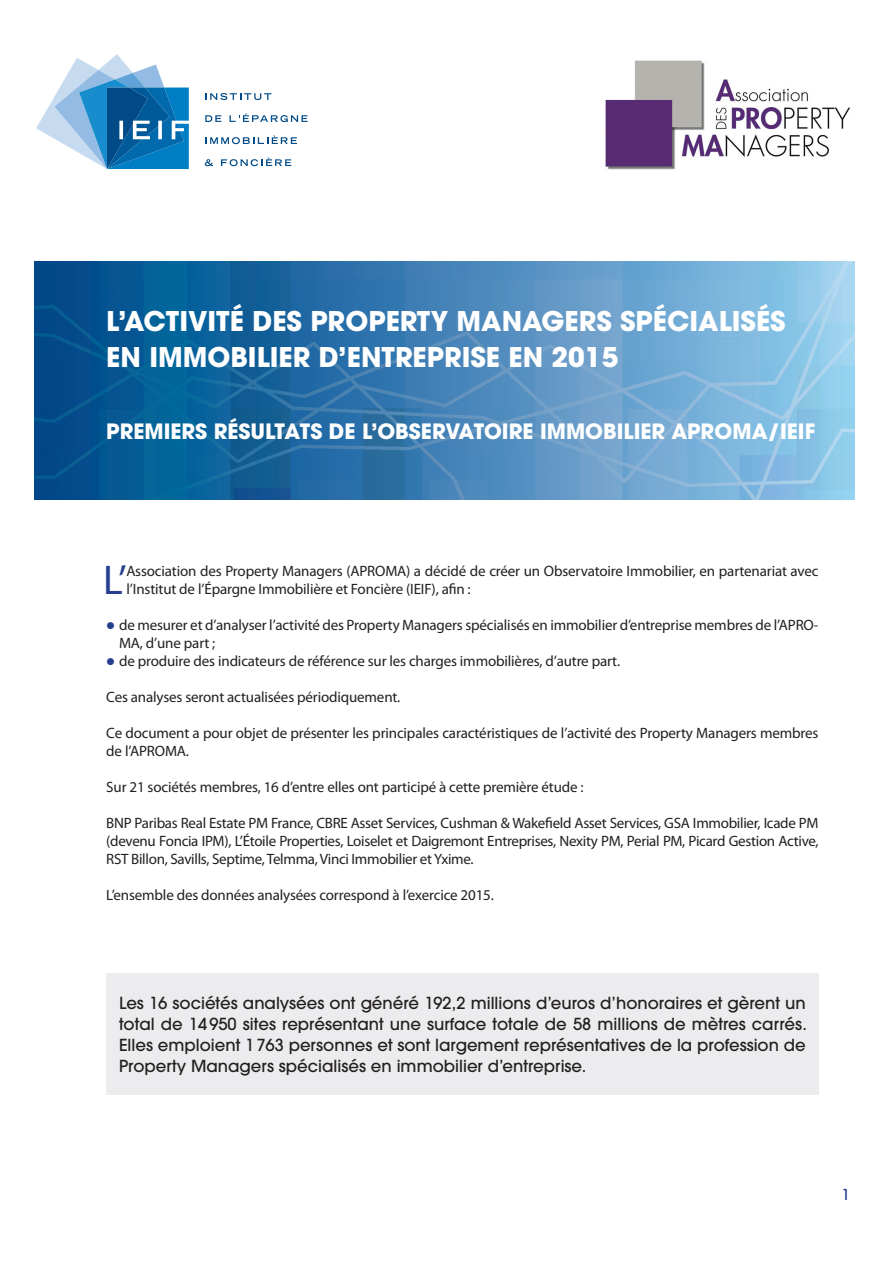
<style>
.page{position:relative;width:893px;height:1263px;background:#fff}
.page>*{position:absolute;margin:0;border:0;box-sizing:border-box;transform-origin:0 0}
.t1{font:41.7px "Myriad Pro";color:#253f8e}
.t2{font:700 27px/36px "ITC Avant Garde Std";color:#fff}
.t3{font:700 21px "ITC Avant Garde Std";color:#fff}
.t4{font:500 16.5px/21px "ITC Avant Garde Std";color:#231f20;text-align:justify}
.t5{font:15px/18px "Myriad Pro";letter-spacing:-.01em;color:#231f20}
.t6{font:500 15px "ITC Avant Garde Std";color:#253f8e}
.s1{color:#253f8e}
</style>
<div class="page">
<svg style="left:36px;top:54px;width:272px;height:115px"></svg>
<img style="left:605px;top:60px;width:244px;height:110px">
<img style="left:34px;top:261px;width:820px;height:239px">
<div style="left:106px;top:974px;width:713px;height:121px;background:#ececee"></div>
<h2 class="t2" style="left:106px;top:303px;width:681px">L’ACTIVITÉ DES PROPERTY MANAGERS SPÉCIALISÉS<br>EN IMMOBILIER D’ENTREPRISE EN 2015</h2>
<h3 class="t3" style="left:106px;top:418px;width:710px">PREMierS RÉSULTATS DE L’OBSERVATOIRE IMMOBILIER APROMA/IEIF</h3>
<h1 class="t1" style="left:103px;top:554px;width:25px">L’</h1>
<p class="t5" style="left:126px;top:561px;width:694px">Association des Property Managers (APROMA) a décidé de créer un Observatoire Immobilier, en partenariat avec l’Institut de l’Épargne Immobilière et Foncière (IEIF), afin :</p>
<p class="t5" style="left:119px;top:615px;width:701px;text-indent:-13px"><span class="s1">●</span> de mesurer et d’analyser l’activité des Property Managers spécialisés en immobilier d’entreprise membres de l’APRO-<br>MA, d’une part ;</p>
<p class="t5" style="left:106px;top:651px;width:515px"><span class="s1">●</span> de produire des indicateurs de référence sur les charges immobilières, d’autre part.</p>
<p class="t5" style="left:106px;top:687px;width:296px">Ces analyses seront actualisées périodiquement.</p>
<p class="t5" style="left:106px;top:723px;width:714px">Ce document a pour objet de présenter les principales caractéristiques de l’activité des Property Managers membres de l’APROMA.</p>
<p class="t5" style="left:106px;top:777px;width:479px">Sur 21 sociétés membres, 16 d’entre elles ont participé à cette première étude :</p>
<p class="t5" style="left:106px;top:813px;width:714px;text-align:justify">BNP Paribas Real Estate PM France, CBRE Asset Services, Cushman &amp; Wakefield Asset Services, GSA Immobilier, Icade PM (devenu Foncia IPM), L’Étoile Properties, Loiselet et Daigremont Entreprises, Nexity PM, Perial PM, Picard Gestion Active, RST Billon, Savills, Septime, Telmma, Vinci Immobilier et Yxime.</p>
<p class="t5" style="left:106px;top:885px;width:389px">L’ensemble des données analysées correspond à l’exercice 2015.</p>
<p class="t4" style="left:119px;top:992px;width:689px">Les 16 sociétés analysées ont généré 192,2 millions d’euros d’honoraires et gèrent un total de 14950 sites représentant une surface totale de 58 millions de mètres carrés.<br>Elles emploient 1763 personnes et sont largement représentatives de la profession de Property Managers spécialisés en immobilier d’entreprise.</p>
<p class="t6" style="left:841px;top:1184px;width:10px">1</p>
</div>
